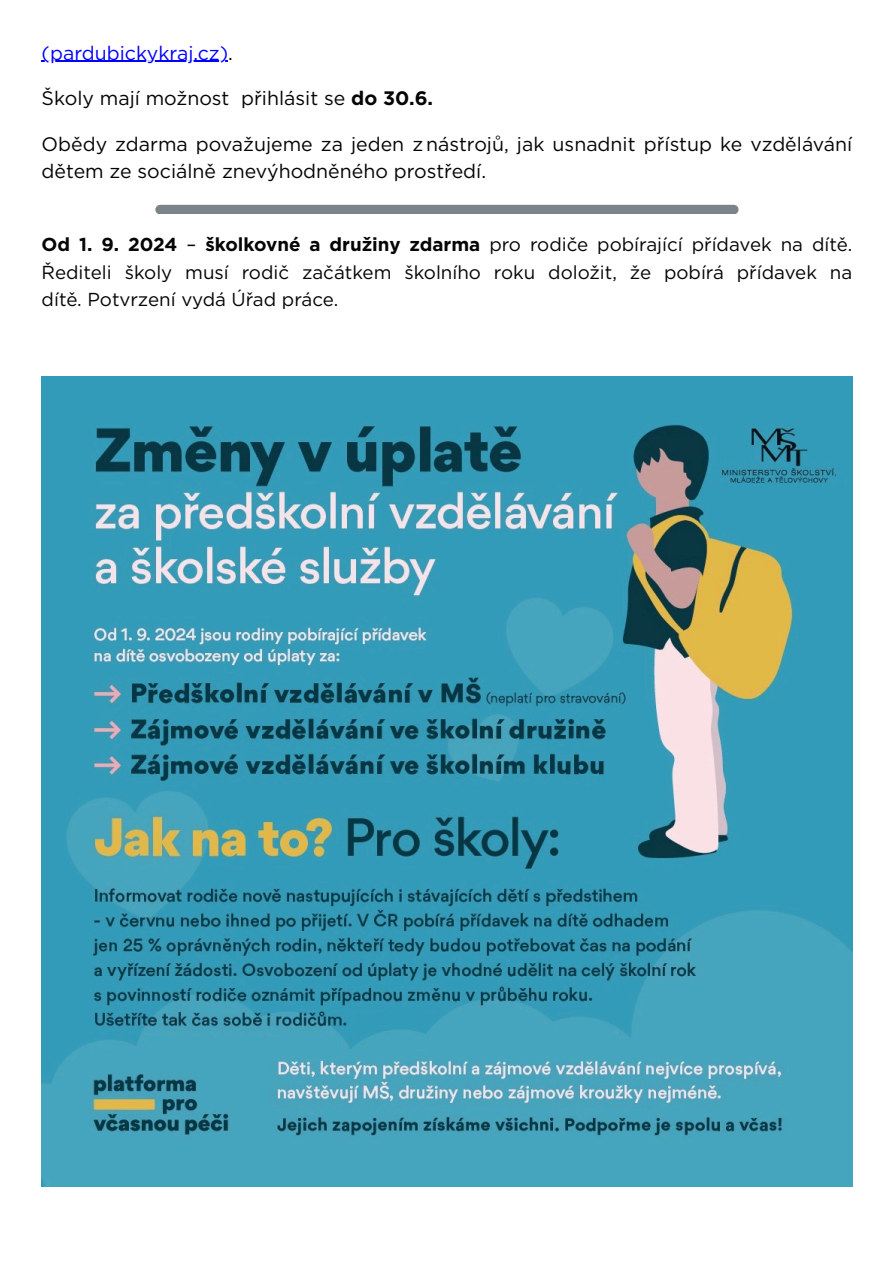
<style>
.page{position:relative;width:894px;height:1263px;background:#fff}
.page>*{position:absolute;margin:0;border:0;box-sizing:border-box;transform-origin:0 0}
.t1{font:19.5px/27px "Gotham";color:#050505}
.t2{font:19.5px "Gotham";color:#00f}
.t3{font:18.75px/27.6px "Gotham";color:#050505;text-align:justify}
.s1{color:#000}
.s2{font-weight:700}
</style>
<div class="page">
<hr style="left:42px;top:61px;width:186px;height:1px;background:#00f">
<div style="left:155px;top:205px;width:583px;height:9px;background:#7c8489;border-radius:5px"></div>
<img style="left:42px;top:377px;width:810px;height:810px">
<p class="t2" style="left:42px;top:41px;width:193px">(pardubickykraj.cz)<span class="s1">.</span></p>
<p class="t1" style="left:42px;top:84px;width:393px">Školy mají možnost přihlásit se <span class="s2">do 30.6.</span></p>
<p class="t1" style="left:42px;top:130px;width:811px">Obědy zdarma považujeme za jeden znástrojů, jak usnadnit přístup ke vzdělávání dětem ze sociálně znevýhodněného prostředí.</p>
<p class="t3" style="left:42px;top:230px;width:811px"><span class="s2">Od 1. 9. 2024</span> – <span class="s2">školkovné a družiny zdarma</span> pro rodiče pobírající přídavek na dítě.<br>Řediteli školy musí rodič začátkem školního roku doložit, že pobírá přídavek na dítě. Potvrzení vydá Úřad práce.</p>
</div>
